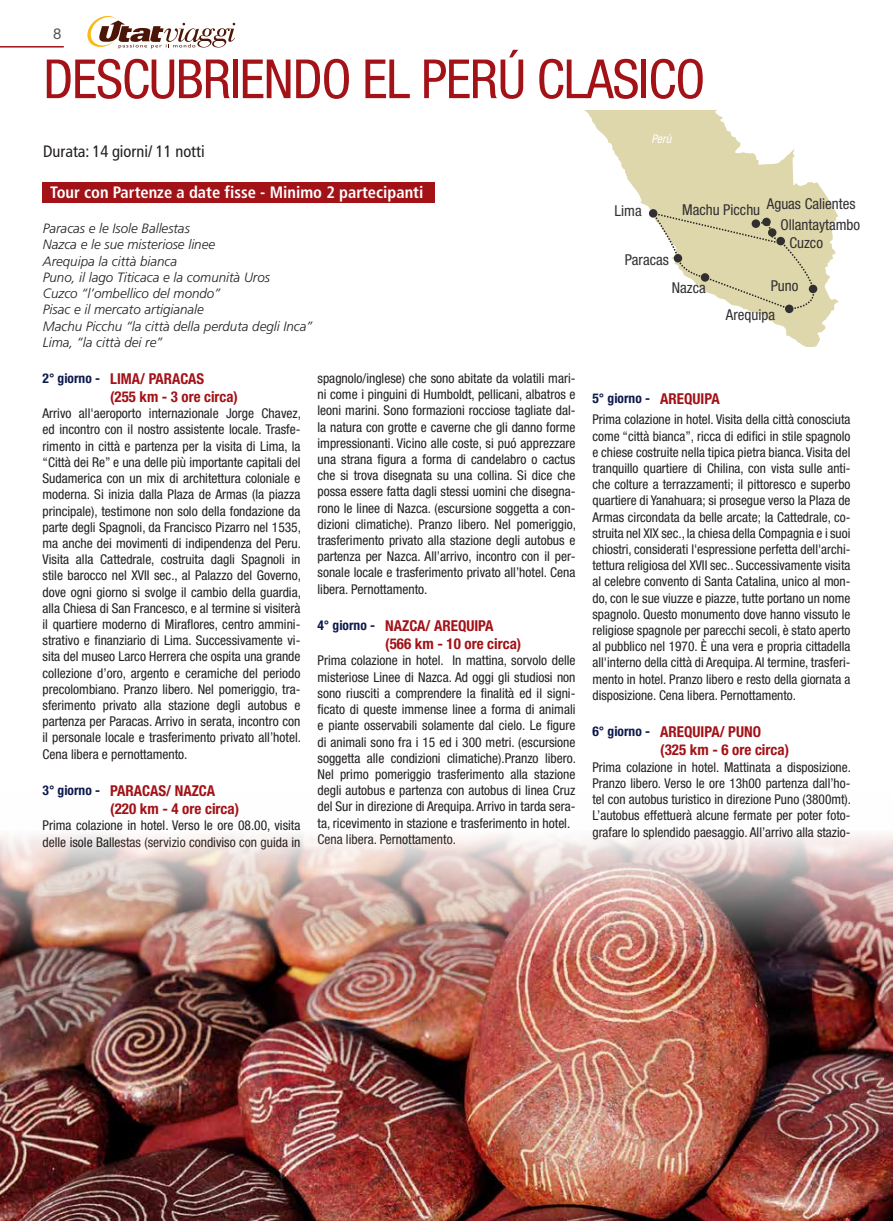
<style>
.page{position:relative;width:893px;height:1221px;background:#fff}
.page>*{position:absolute;margin:0;border:0;box-sizing:border-box;transform-origin:0 0}
.Tour_Titolo{font:condensed 54px "Helvetica Neue LT Std";letter-spacing:-.02em;color:#a21217}
.Normale{font:700 condensed 16.5px "Frutiger LT Std";color:#fff}
.Normale-2{font:condensed 16.5px "Frutiger LT Std";color:#231f20}
.GT_NumeroGiorno{font:700 condensed 15px/18px "Helvetica Neue LT Std";color:#a21217}
.Normale-3{font:condensed 15px "Helvetica Neue LT Std";color:#312f30}
.NumPagina{font:15px "Helvetica Neue LT Std";color:#57585a}
.TourGiorni_Descrizio{font:condensed 13.5px/16.2px "Helvetica Neue LT Std";color:#231f20;text-align:justify}
.Normale-4{font:italic 300 13.5px "Frutiger LT Std";color:#231f20}
.GT_NumeroGiorno-2{font:700 condensed 13.5px "Helvetica Neue LT Std";color:#0c194b}
.Normale-5{font:italic condensed 12px "Helvetica Neue LT Std";color:#fff}
</style>
<div class="page">
<svg style="left:87px;top:16px;width:148px;height:33px"></svg>
<svg style="left:585px;top:111px;width:253px;height:236px"></svg>
<svg style="left:652px;top:212px;width:163px;height:99px"></svg>
<hr style="left:0;top:46px;width:64px;height:2px;background:#a21217">
<div style="left:43px;top:182px;width:392px;height:20px;background:#a21217"></div>
<div style="left:649px;top:209px;width:8px;height:8px;background:#312f30;border-radius:50%"></div>
<div style="left:785px;top:304px;width:8px;height:9px;background:#312f30;border-radius:50%"></div>
<div style="left:809px;top:285px;width:8px;height:8px;background:#312f30;border-radius:50%"></div>
<div style="left:776px;top:237px;width:9px;height:8px;background:#312f30;border-radius:50%"></div>
<div style="left:768px;top:228px;width:8px;height:9px;background:#312f30;border-radius:50%"></div>
<div style="left:752px;top:219px;width:8px;height:9px;background:#312f30;border-radius:50%"></div>
<div style="left:762px;top:218px;width:9px;height:8px;background:#312f30;border-radius:50%"></div>
<div style="left:674px;top:254px;width:8px;height:8px;background:#312f30;border-radius:50%"></div>
<div style="left:701px;top:273px;width:8px;height:9px;background:#312f30;border-radius:50%"></div>
<img style="left:0;top:834px;width:893px;height:386px">
<p class="NumPagina" style="left:53px;top:25px;width:10px">8</p>
<p class="Tour_Titolo" style="left:43px;top:48px;width:664px">DESCUBRIENDO EL PERÚ CLASICO</p>
<p class="Normale-2" style="left:43px;top:142px;width:163px">Durata: 14 giorni/ 11 notti</p>
<p class="Normale" style="left:50px;top:183px;width:375px">Tour con Partenze a date fisse - Minimo 2 partecipanti</p>
<p class="Normale-4" style="left:43px;top:221px;width:149px">Paracas e le Isole Ballestas</p>
<p class="Normale-4" style="left:43px;top:237px;width:174px">Nazca e le sue misteriose linee</p>
<p class="Normale-4" style="left:43px;top:253px;width:136px">Arequipa la città bianca</p>
<p class="Normale-4" style="left:43px;top:269px;width:229px">Puno, il lago Titicaca e la comunità Uros</p>
<p class="Normale-4" style="left:43px;top:286px;width:179px">Cuzco “l’ombellico del mondo”</p>
<p class="Normale-4" style="left:43px;top:302px;width:163px">Pisac e il mercato artigianale</p>
<p class="Normale-4" style="left:43px;top:318px;width:271px">Machu Picchu “la città della perduta degli Inca”</p>
<p class="Normale-4" style="left:43px;top:334px;width:121px">Lima, “la città dei re”</p>
<p class="GT_NumeroGiorno-2" style="left:43px;top:370px;width:59px">2° giorno -</p>
<p class="GT_NumeroGiorno" style="left:110px;top:369px;width:129px">LIMA/ PARACAS<br>(255 km - 3 ore circa)</p>
<p class="TourGiorni_Descrizio" style="left:43px;top:405px;width:260px">Arrivo all'aeroporto internazionale Jorge Chavez, ed incontro con il nostro assistente locale. Trasfe&shy;rimento in città e partenza per la visita di Lima, la “Città dei Re” e una delle più importante capitali del Sudamerica con un mix di architettura coloniale e moderna. Si inizia dalla Plaza de Armas (la piazza principale), testimone non solo della fondazione da parte degli Spagnoli, da Francisco Pizarro nel 1535, ma anche dei movimenti di indipendenza del Peru.<br>Visita alla Cattedrale, costruita dagli Spagnoli in stile barocco nel XVII sec., al Palazzo del Governo, dove ogni giorno si svolge il cambio della guardia, alla Chiesa di San Francesco, e al termine si visiterà il quartiere moderno di Miraflores, centro ammini&shy;strativo e finanziario di Lima. Successivamente vi&shy;sita del museo Larco Herrera che ospita una grande collezione d’oro, argento e ceramiche del periodo precolombiano. Pranzo libero. Nel pomeriggio, tra&shy;sferimento privato alla stazione degli autobus e partenza per Paracas. Arrivo in serata, incontro con il personale locale e trasferimento privato all’hotel.<br>Cena libera e pernottamento.</p>
<p class="GT_NumeroGiorno-2" style="left:43px;top:782px;width:59px">3° giorno -</p>
<p class="GT_NumeroGiorno" style="left:110px;top:781px;width:106px">PARACAS/ NAZCA</p>
<p class="GT_NumeroGiorno" style="left:110px;top:799px;width:130px">(220 km - 4 ore circa)</p>
<p class="TourGiorni_Descrizio" style="left:43px;top:817px;width:259px">Prima colazione in hotel. Verso le ore 08.00, visita delle isole Ballestas (servizio condiviso con guida in</p>
<p class="TourGiorni_Descrizio" style="left:317px;top:370px;width:260px">spagnolo/inglese) che sono abitate da volatili mari&shy;ni come i pinguini di Humboldt, pellicani, albatros e leoni marini. Sono formazioni rocciose tagliate dal&shy;la natura con grotte e caverne che gli danno forme impressionanti. Vicino alle coste, si puó apprezzare una strana figura a forma di candelabro o cactus che si trova disegnata su una collina. Si dice che possa essere fatta dagli stessi uomini che disegna&shy;rono le linee di Nazca. (escursione soggetta a con&shy;dizioni climatiche). Pranzo libero. Nel pomeriggio, trasferimento privato alla stazione degli autobus e partenza per Nazca. All’arrivo, incontro con il per&shy;sonale locale e trasferimento privato all’hotel. Cena libera. Pernottamento.</p>
<p class="GT_NumeroGiorno-2" style="left:317px;top:617px;width:59px">4° giorno -</p>
<p class="GT_NumeroGiorno" style="left:385px;top:616px;width:110px">NAZCA/ AREQUIPA</p>
<p class="GT_NumeroGiorno" style="left:385px;top:634px;width:138px">(566 km - 10 ore circa)</p>
<p class="TourGiorni_Descrizio" style="left:317px;top:652px;width:260px">Prima colazione in hotel. In mattina, sorvolo delle misteriose Linee di Nazca. Ad oggi gli studiosi non sono riusciti a comprendere la finalità ed il signi&shy;ficato di queste immense linee a forma di animali e piante osservabili solamente dal cielo. Le figure di animali sono fra i 15 ed i 300 metri. (escursione soggetta alle condizioni climatiche).Pranzo libero.<br>Nel primo pomeriggio trasferimento alla stazione degli autobus e partenza con autobus di linea Cruz del Sur in direzione di Arequipa. Arrivo in tarda sera&shy;ta, ricevimento in stazione e trasferimento in hotel.</p>
<p class="TourGiorni_Descrizio" style="left:317px;top:830px;width:140px">Cena libera. Pernottamento.</p>
<p class="Normale-5" style="left:651px;top:132px;width:21px">Perù</p>
<p class="Normale-3" style="left:614px;top:201px;width:29px">Lima</p>
<p class="Normale-3" style="left:625px;top:251px;width:45px">Paracas</p>
<p class="Normale-3" style="left:682px;top:201px;width:80px">Machu Picchu</p>
<p class="Normale-3" style="left:767px;top:195px;width:90px">Aguas Calientes</p>
<p class="Normale-3" style="left:780px;top:216px;width:81px">Ollantaytambo</p>
<p class="Normale-3" style="left:789px;top:233px;width:35px">Cuzco</p>
<p class="Normale-3" style="left:672px;top:279px;width:35px">Nazca</p>
<p class="Normale-3" style="left:771px;top:277px;width:29px">Puno</p>
<p class="Normale-3" style="left:726px;top:305px;width:51px">Arequipa</p>
<p class="GT_NumeroGiorno-2" style="left:592px;top:390px;width:59px">5° giorno -</p>
<p class="GT_NumeroGiorno" style="left:660px;top:390px;width:61px">AREQUIPA</p>
<p class="TourGiorni_Descrizio" style="left:592px;top:411px;width:259px">Prima colazione in hotel. Visita della città conosciuta come “città bianca”, ricca di edifici in stile spagnolo e chiese costruite nella tipica pietra bianca. Visita del tranquillo quartiere di Chilina, con vista sulle anti&shy;che colture a terrazzamenti; il pittoresco e superbo quartiere di Yanahuara; si prosegue verso la Plaza de Armas circondata da belle arcate; la Cattedrale, co&shy;struita nel XIX sec., la chiesa della Compagnia e i suoi chiostri, considerati l'espressione perfetta dell'archi&shy;tettura religiosa del XVII sec.. Successivamente visita al celebre convento di Santa Catalina, unico al mon&shy;do, con le sue viuzze e piazze, tutte portano un nome spagnolo. Questo monumento dove hanno vissuto le religiose spagnole per parecchi secoli, è stato aperto al pubblico nel 1970. È una vera e propria cittadella all'interno della città di Arequipa. Al termine, trasferi&shy;mento in hotel. Pranzo libero e resto della giornata a disposizione. Cena libera. Pernottamento.</p>
<p class="GT_NumeroGiorno-2" style="left:592px;top:723px;width:59px">6° giorno -</p>
<p class="GT_NumeroGiorno" style="left:660px;top:723px;width:130px">AREQUIPA/ PUNO (325 km - 6 ore circa)</p>
<p class="TourGiorni_Descrizio" style="left:592px;top:758px;width:260px">Prima colazione in hotel. Mattinata a disposizione.<br>Pranzo libero. Verso le ore 13h00 partenza dall’ho&shy;tel con autobus turistico in direzione Puno (3800mt).<br>L’autobus effettuerà alcune fermate per poter foto&shy;grafare lo splendido paesaggio. All’arrivo alla stazio-</p>
</div>
